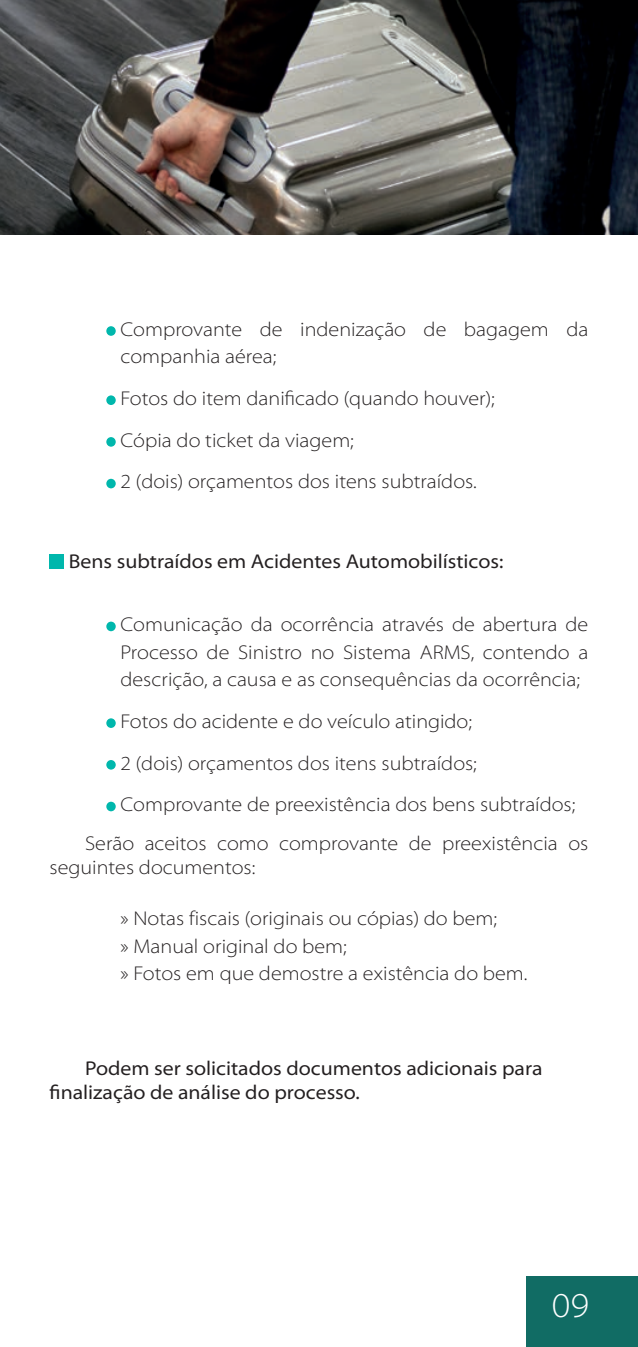
<style>
.page{position:relative;width:638px;height:1347px;background:#fff}
.page>*{position:absolute;margin:0;border:0;box-sizing:border-box;transform-origin:0 0}
.t1{font:300 semi-expanded 35px "Myriad Pro";color:#fff}
.t2{font:300 semi-expanded 20px/27.5px "Myriad Pro";color:#231f20}
.t3{font:semi-expanded 20px/24px "Myriad Pro";color:#231f20}
</style>
<div class="page">
<img style="left:0;top:0;width:638px;height:234px">
<svg style="left:106px;top:326px;width:10px;height:10px"></svg>
<div style="left:106px;top:395px;width:10px;height:10px;background:#00b7ac;border-radius:50%"></div>
<div style="left:106px;top:437px;width:10px;height:10px;background:#00b7ac;border-radius:50%"></div>
<div style="left:106px;top:479px;width:10px;height:9px;background:#00b7ac;border-radius:50%"></div>
<div style="left:50px;top:554px;width:14px;height:14px;background:#00b7ac"></div>
<div style="left:106px;top:621px;width:10px;height:10px;background:#00b7ac;border-radius:50%"></div>
<div style="left:106px;top:718px;width:10px;height:10px;background:#00b7ac;border-radius:50%"></div>
<div style="left:106px;top:760px;width:10px;height:9px;background:#00b7ac;border-radius:50%"></div>
<svg style="left:106px;top:801px;width:10px;height:10px"></svg>
<div style="left:527px;top:1276px;width:111px;height:70px;background:#116c64"></div>
<p class="t2" style="left:120px;top:316px;width:469px">Comprovante de indenização de bagagem da companhia aérea;</p>
<p class="t2" style="left:120px;top:378px;width:375px;line-height:41.8px">Fotos do item danificado (quando houver);<br>Cópia do ticket da viagem;<br>2 (dois) orçamentos dos itens subtraídos.</p>
<p class="t3" style="left:69px;top:550px;width:436px">Bens subtraídos em Acidentes Automobilísticos:</p>
<p class="t2" style="left:120px;top:611px;width:469px;text-align:justify">Comunicação da ocorrência através de abertura de Processo de Sinistro no Sistema ARMS, contendo a descrição, a causa e as consequências da ocorrência;</p>
<p class="t2" style="left:120px;top:700px;width:456px;line-height:41.8px">Fotos do acidente e do veículo atingido;<br>2 (dois) orçamentos dos itens subtraídos;<br>Comprovante de preexistência dos bens subtraídos;</p>
<p class="t2" style="left:50px;top:831px;width:540px;line-height:24px;text-indent:35px">Serão aceitos como comprovante de preexistência os seguintes documentos:</p>
<p class="t2" style="left:120px;top:905px;width:408px">» Notas fiscais (originais ou cópias) do bem;<br>» Manual original do bem;<br>» Fotos em que demostre a existência do bem.</p>
<p class="t3" style="left:50px;top:1056px;width:494px;text-indent:35px">Podem ser solicitados documentos adicionais para finalização de análise do processo.</p>
<h1 class="t1" style="left:552px;top:1286px;width:39px">09</h1>
</div>
